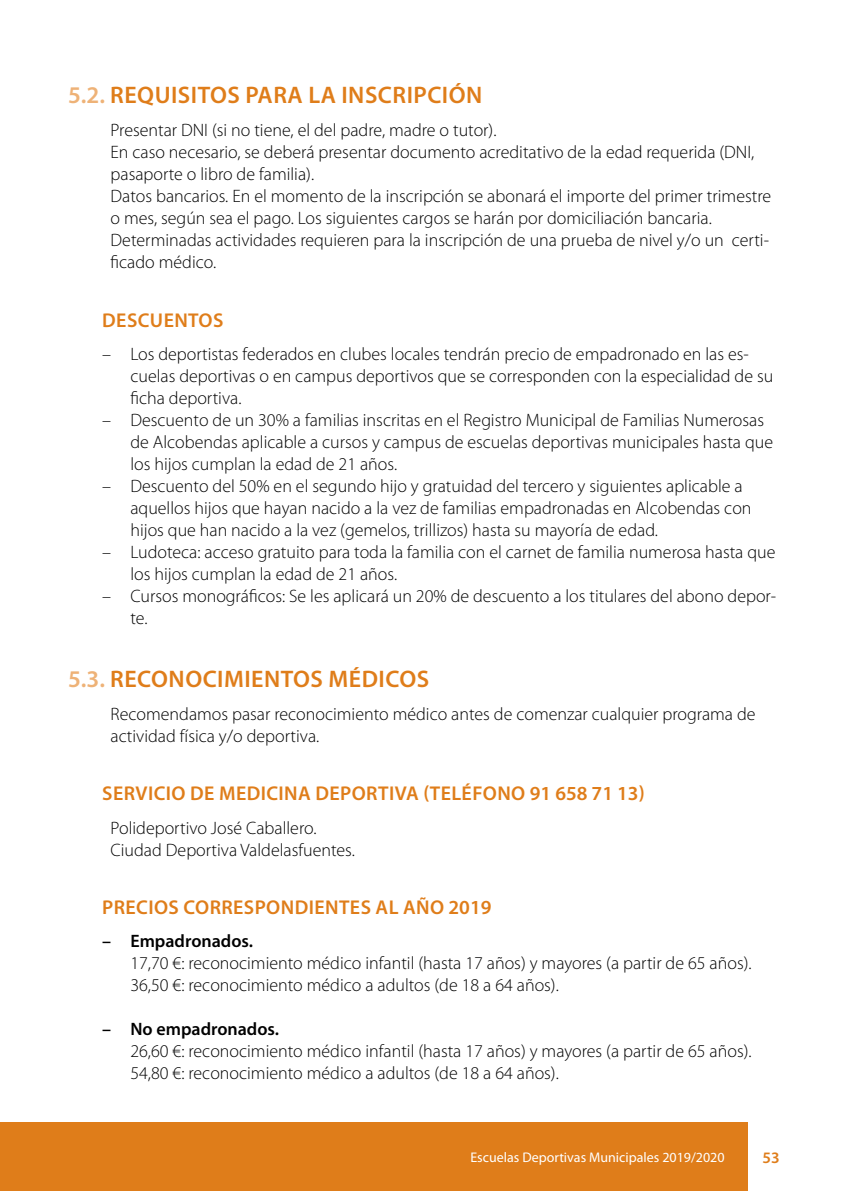
<style>
.page{position:relative;width:842px;height:1191px;background:#fff}
.page>*{position:absolute;margin:0;border:0;box-sizing:border-box;transform-origin:0 0}
.t1{font:600 24px "Myriad Pro";letter-spacing:.02em;color:#df7d1a}
.t2{font:600 20px "Myriad Pro";letter-spacing:.02em;color:#df7d1a}
.t3{font:300 18px/22px "Myriad Pro";color:#000}
.t4{font:600 18px "Myriad Pro";color:#000}
.t5{font:600 16px "Myriad Pro";color:#df7d1a}
.t6{font:14px "Myriad Pro";color:#fff}
.s1{color:#eeb277}
</style>
<div class="page">
<div style="left:0;top:1123px;width:747px;height:68px;background:#df7d1a"></div>
<h1 class="t1" style="left:68px;top:80px;width:416px"><span class="s1">5.2.</span> REQUISITOS PARA LA INSCRIPCIÓN</h1>
<p class="t3" style="left:111px;top:119px;width:662px">Presentar DNI (si no tiene, el del padre, madre o tutor).<br>En caso necesario, se deberá presentar documento acreditativo de la edad requerida (DNI, pasaporte o libro de familia).<br>Datos bancarios. En el momento de la inscripción se abonará el importe del primer trimestre o mes, según sea el pago. Los siguientes cargos se harán por domiciliación bancaria.<br>Determinadas actividades requieren para la inscripción de una prueba de nivel y/o un certi&shy;ficado médico.</p>
<p class="t2" style="left:102px;top:307px;width:123px">DESCUENTOS</p>
<p class="t3" style="left:130px;top:343px;width:644px;text-indent:-28px">– Los deportistas federados en clubes locales tendrán precio de empadronado en las es&shy;cuelas deportivas o en campus deportivos que se corresponden con la especialidad de su ficha deportiva.</p>
<p class="t3" style="left:130px;top:409px;width:644px;text-indent:-28px">– Descuento de un 30% a familias inscritas en el Registro Municipal de Familias Numerosas de Alcobendas aplicable a cursos y campus de escuelas deportivas municipales hasta que los hijos cumplan la edad de 21 años.</p>
<p class="t3" style="left:130px;top:475px;width:623px;text-indent:-28px">– Descuento del 50% en el segundo hijo y gratuidad del tercero y siguientes aplicable a aquellos hijos que hayan nacido a la vez de familias empadronadas en Alcobendas con hijos que han nacido a la vez (gemelos, trillizos) hasta su mayoría de edad.</p>
<p class="t3" style="left:130px;top:541px;width:646px;text-indent:-28px">– Ludoteca: acceso gratuito para toda la familia con el carnet de familia numerosa hasta que los hijos cumplan la edad de 21 años.</p>
<p class="t3" style="left:130px;top:585px;width:647px;text-indent:-28px">– Cursos monográficos: Se les aplicará un 20% de descuento a los titulares del abono depor&shy;te.</p>
<h1 class="t1" style="left:68px;top:663px;width:363px"><span class="s1">5.3.</span> RECONOCIMIENTOS MÉDICOS</h1>
<p class="t3" style="left:111px;top:703px;width:646px">Recomendamos pasar reconocimiento médico antes de comenzar cualquier programa de actividad física y/o deportiva.</p>
<p class="t2" style="left:102px;top:780px;width:544px">SERVICIO DE MEDICINA DEPORTIVA (TELÉFONO 91 658 71 13)</p>
<p class="t3" style="left:111px;top:816px;width:246px">Polideportivo José Caballero.<br>Ciudad Deportiva Valdelasfuentes.</p>
<p class="t2" style="left:102px;top:894px;width:391px">PRECIOS CORRESPONDIENTES AL AÑO 2019</p>
<p class="t4" style="left:102px;top:929px;width:153px">– Empadronados.</p>
<p class="t3" style="left:130px;top:951px;width:623px">17,70 €: reconocimiento médico infantil (hasta 17 años) y mayores (a partir de 65 años).<br>36,50 €: reconocimiento médico a adultos (de 18 a 64 años).</p>
<p class="t4" style="left:102px;top:1017px;width:179px">– No empadronados.</p>
<p class="t3" style="left:130px;top:1039px;width:623px">26,60 €: reconocimiento médico infantil (hasta 17 años) y mayores (a partir de 65 años).<br>54,80 €: reconocimiento médico a adultos (de 18 a 64 años).</p>
<p class="t6" style="left:470px;top:1148px;width:256px">Escuelas Deportivas Municipales 2019/2020</p>
<p class="t5" style="left:762px;top:1147px;width:19px">53</p>
</div>
